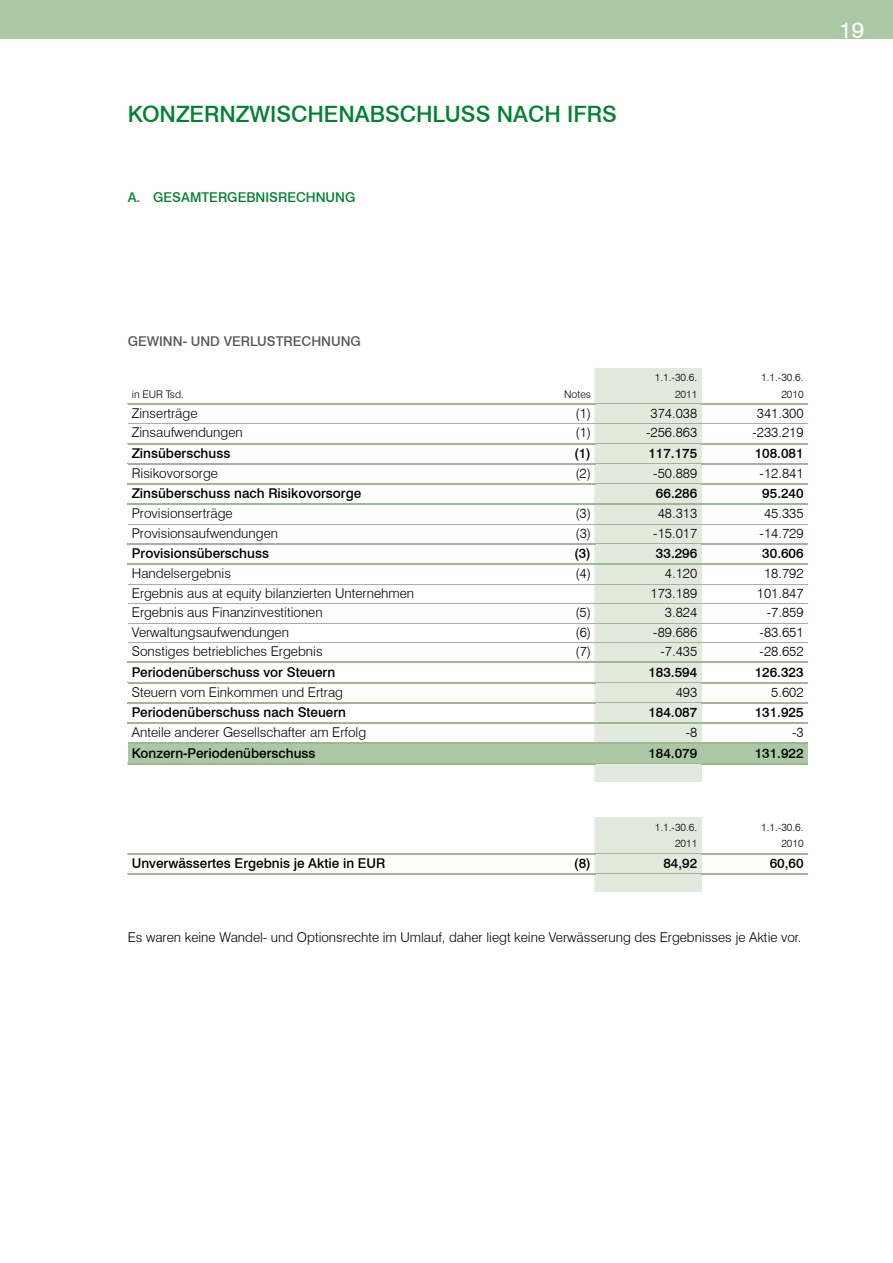
<style>
.page{position:relative;width:893px;height:1263px;background:#fff}
.page>*{position:absolute;margin:0;border:0;box-sizing:border-box;transform-origin:0 0}
.t1{font:22.5px "Swis 721 Md BT";color:#008231}
.t2{font:22.5px "Swis 721 BT";color:#fff}
.t3{font:13.5px "Swis 721 Lt BT";color:#000}
.t4{font:13.5px "Swis 721 Md BT";color:#000}
.t5{font:13.5px "Swis 721 Md BT";color:#58585a}
.t6{font:13.5px "Swis 721 Md BT";color:#008231}
.t7{font:10.5px/16.5px "Swis 721 Lt BT";color:#000;text-align:right}
</style>
<div class="page">
<div style="left:0;top:0;width:892px;height:38px;background:#abc8a4"></div>
<hr style="left:128px;top:403px;width:467px;height:1px;background:#9fb893">
<hr style="left:701px;top:403px;width:106px;height:1px;background:#9fb893">
<hr style="left:128px;top:423px;width:467px;height:1px;background:#9fb893">
<hr style="left:701px;top:423px;width:106px;height:1px;background:#9fb893">
<hr style="left:128px;top:443px;width:467px;height:1px;background:#9fb893">
<hr style="left:701px;top:443px;width:106px;height:1px;background:#9fb893">
<hr style="left:128px;top:463px;width:467px;height:1px;background:#9fb893">
<hr style="left:701px;top:463px;width:106px;height:1px;background:#9fb893">
<hr style="left:128px;top:483px;width:467px;height:2px;background:#9fb893">
<hr style="left:701px;top:483px;width:106px;height:2px;background:#9fb893">
<hr style="left:128px;top:504px;width:467px;height:1px;background:#9fb893">
<hr style="left:701px;top:504px;width:106px;height:1px;background:#9fb893">
<hr style="left:128px;top:524px;width:467px;height:1px;background:#9fb893">
<hr style="left:701px;top:524px;width:106px;height:1px;background:#9fb893">
<hr style="left:128px;top:543px;width:467px;height:2px;background:#9fb893">
<hr style="left:701px;top:543px;width:106px;height:2px;background:#9fb893">
<hr style="left:128px;top:564px;width:467px;height:1px;background:#9fb893">
<hr style="left:701px;top:564px;width:106px;height:1px;background:#9fb893">
<hr style="left:128px;top:584px;width:467px;height:1px;background:#9fb893">
<hr style="left:701px;top:584px;width:106px;height:1px;background:#9fb893">
<hr style="left:128px;top:603px;width:467px;height:1px;background:#9fb893">
<hr style="left:701px;top:603px;width:106px;height:1px;background:#9fb893">
<hr style="left:128px;top:623px;width:467px;height:1px;background:#9fb893">
<hr style="left:701px;top:623px;width:106px;height:1px;background:#9fb893">
<hr style="left:128px;top:642px;width:467px;height:1px;background:#9fb893">
<hr style="left:701px;top:642px;width:106px;height:1px;background:#9fb893">
<hr style="left:128px;top:662px;width:467px;height:1px;background:#9fb893">
<hr style="left:701px;top:662px;width:106px;height:1px;background:#9fb893">
<hr style="left:128px;top:682px;width:467px;height:1px;background:#9fb893">
<hr style="left:701px;top:682px;width:106px;height:1px;background:#9fb893">
<hr style="left:128px;top:702px;width:467px;height:2px;background:#9fb893">
<hr style="left:701px;top:702px;width:106px;height:2px;background:#9fb893">
<hr style="left:128px;top:723px;width:467px;height:1px;background:#9fb893">
<hr style="left:701px;top:723px;width:106px;height:1px;background:#9fb893">
<div style="left:127px;top:744px;width:362px;height:19px;background:#abc8a4"></div>
<div style="left:701px;top:744px;width:106px;height:19px;background:#abc8a4"></div>
<hr style="left:128px;top:743px;width:360px;height:1px;background:#9fb893">
<hr style="left:701px;top:743px;width:106px;height:1px;background:#9fb893">
<hr style="left:128px;top:763px;width:467px;height:1px;background:#9fb893">
<svg style="left:488px;top:368px;width:214px;height:414px"></svg>
<hr style="left:596px;top:763px;width:105px;height:1px;background:#9fb893">
<hr style="left:596px;top:764px;width:105px;height:1px;background:#e2eade">
<hr style="left:701px;top:763px;width:106px;height:1px;background:#9fb893">
<svg style="left:127px;top:403px;width:1px;height:361px"></svg>
<svg style="left:807px;top:403px;width:1px;height:362px"></svg>
<hr style="left:128px;top:853px;width:467px;height:1px;background:#9fb893">
<hr style="left:701px;top:853px;width:106px;height:1px;background:#9fb893">
<hr style="left:128px;top:873px;width:467px;height:2px;background:#9fb893">
<div style="left:594px;top:818px;width:107px;height:74px;background:#e2eade"></div>
<hr style="left:596px;top:873px;width:105px;height:2px;background:#9fb893">
<hr style="left:596px;top:875px;width:105px;height:1px;background:#e2eade">
<hr style="left:701px;top:873px;width:106px;height:2px;background:#9fb893">
<p class="t1" style="left:128px;top:100px;width:490px">KONZERNZWISCHENABSCHLUSS NACH IFRS</p>
<p class="t6" style="left:128px;top:189px;width:229px">A. GESAMTERGEBNISRECHNUNG</p>
<p class="t2" style="left:839px;top:17px;width:26px">19</p>
<p class="t5" style="left:128px;top:333px;width:235px">GEWINN- UND VERLUSTRECHNUNG</p>
<p class="t7" style="left:132px;top:385px;width:54px">in EUR Tsd.</p>
<p class="t7" style="left:564px;top:385px;width:28px">Notes</p>
<p class="t7" style="left:654px;top:369px;width:44px">1.1.-30.6.<br>2011</p>
<p class="t7" style="left:761px;top:369px;width:44px">1.1.-30.6.<br>2010</p>
<p class="t3" style="left:132px;top:405px;width:67px">Zinserträge</p>
<p class="t3" style="left:575px;top:405px;width:17px">(1)</p>
<p class="t3" style="left:650px;top:405px;width:48px">374.038</p>
<p class="t3" style="left:756px;top:405px;width:48px">341.300</p>
<p class="t3" style="left:132px;top:424px;width:112px">Zinsaufwendungen</p>
<p class="t3" style="left:575px;top:424px;width:17px">(1)</p>
<p class="t3" style="left:646px;top:424px;width:53px">-256.863</p>
<p class="t3" style="left:752px;top:424px;width:53px">-233.219</p>
<p class="t4" style="left:132px;top:445px;width:100px">Zinsüberschuss</p>
<p class="t4" style="left:574px;top:445px;width:19px">(1)</p>
<p class="t4" style="left:648px;top:445px;width:50px">117.175</p>
<p class="t4" style="left:754px;top:445px;width:50px">108.081</p>
<p class="t3" style="left:132px;top:465px;width:88px">Risikovorsorge</p>
<p class="t3" style="left:575px;top:465px;width:17px">(2)</p>
<p class="t3" style="left:653px;top:465px;width:45px">-50.889</p>
<p class="t3" style="left:759px;top:465px;width:45px">-12.841</p>
<p class="t4" style="left:132px;top:485px;width:231px">Zinsüberschuss nach Risikovorsorge</p>
<p class="t4" style="left:656px;top:485px;width:43px">66.286</p>
<p class="t4" style="left:762px;top:485px;width:43px">95.240</p>
<p class="t3" style="left:132px;top:505px;width:102px">Provisionserträge</p>
<p class="t3" style="left:575px;top:505px;width:17px">(3)</p>
<p class="t3" style="left:657px;top:505px;width:41px">48.313</p>
<p class="t3" style="left:764px;top:505px;width:41px">45.335</p>
<p class="t3" style="left:132px;top:525px;width:148px">Provisionsaufwendungen</p>
<p class="t3" style="left:575px;top:525px;width:17px">(3)</p>
<p class="t3" style="left:653px;top:525px;width:45px">-15.017</p>
<p class="t3" style="left:759px;top:525px;width:45px">-14.729</p>
<p class="t4" style="left:132px;top:545px;width:139px">Provisionsüberschuss</p>
<p class="t4" style="left:574px;top:545px;width:19px">(3)</p>
<p class="t4" style="left:656px;top:545px;width:43px">33.296</p>
<p class="t4" style="left:762px;top:545px;width:43px">30.606</p>
<p class="t3" style="left:132px;top:565px;width:101px">Handelsergebnis</p>
<p class="t3" style="left:575px;top:565px;width:17px">(4)</p>
<p class="t3" style="left:665px;top:565px;width:34px">4.120</p>
<p class="t3" style="left:764px;top:565px;width:41px">18.792</p>
<p class="t3" style="left:132px;top:585px;width:284px">Ergebnis aus at equity bilanzierten Unternehmen</p>
<p class="t3" style="left:650px;top:585px;width:48px">173.189</p>
<p class="t3" style="left:756px;top:585px;width:48px">101.847</p>
<p class="t3" style="left:132px;top:604px;width:192px">Ergebnis aus Finanzinvestitionen</p>
<p class="t3" style="left:575px;top:604px;width:17px">(5)</p>
<p class="t3" style="left:665px;top:604px;width:34px">3.824</p>
<p class="t3" style="left:766px;top:604px;width:38px">-7.859</p>
<p class="t3" style="left:132px;top:624px;width:159px">Verwaltungsaufwendungen</p>
<p class="t3" style="left:575px;top:624px;width:17px">(6)</p>
<p class="t3" style="left:653px;top:624px;width:45px">-89.686</p>
<p class="t3" style="left:759px;top:624px;width:45px">-83.651</p>
<p class="t3" style="left:132px;top:643px;width:192px">Sonstiges betriebliches Ergebnis</p>
<p class="t3" style="left:575px;top:643px;width:17px">(7)</p>
<p class="t3" style="left:660px;top:643px;width:38px">-7.435</p>
<p class="t3" style="left:759px;top:643px;width:45px">-28.652</p>
<p class="t4" style="left:132px;top:664px;width:205px">Periodenüberschuss vor Steuern</p>
<p class="t4" style="left:648px;top:664px;width:50px">183.594</p>
<p class="t4" style="left:754px;top:664px;width:50px">126.323</p>
<p class="t3" style="left:132px;top:684px;width:213px">Steuern vom Einkommen und Ertrag</p>
<p class="t3" style="left:675px;top:684px;width:23px">493</p>
<p class="t3" style="left:771px;top:684px;width:34px">5.602</p>
<p class="t4" style="left:132px;top:704px;width:216px">Periodenüberschuss nach Steuern</p>
<p class="t4" style="left:648px;top:704px;width:50px">184.087</p>
<p class="t4" style="left:754px;top:704px;width:50px">131.925</p>
<p class="t3" style="left:132px;top:724px;width:236px">Anteile anderer Gesellschafter am Erfolg</p>
<p class="t3" style="left:685px;top:724px;width:13px">-8</p>
<p class="t3" style="left:792px;top:724px;width:13px">-3</p>
<p class="t4" style="left:132px;top:745px;width:185px">Konzern-Periodenüberschuss</p>
<p class="t4" style="left:648px;top:745px;width:50px">184.079</p>
<p class="t4" style="left:754px;top:745px;width:50px">131.922</p>
<p class="t7" style="left:654px;top:819px;width:44px">1.1.-30.6.<br>2011</p>
<p class="t7" style="left:761px;top:819px;width:44px">1.1.-30.6.<br>2010</p>
<p class="t4" style="left:132px;top:855px;width:255px">Unverwässertes Ergebnis je Aktie in EUR</p>
<p class="t4" style="left:574px;top:855px;width:19px">(8)</p>
<p class="t4" style="left:663px;top:855px;width:35px">84,92</p>
<p class="t4" style="left:769px;top:855px;width:35px">60,60</p>
<p class="t3" style="left:128px;top:929px;width:675px">Es waren keine Wandel- und Optionsrechte im Umlauf, daher liegt keine Verwässerung des Ergebnisses je Aktie vor.</p>
</div>
